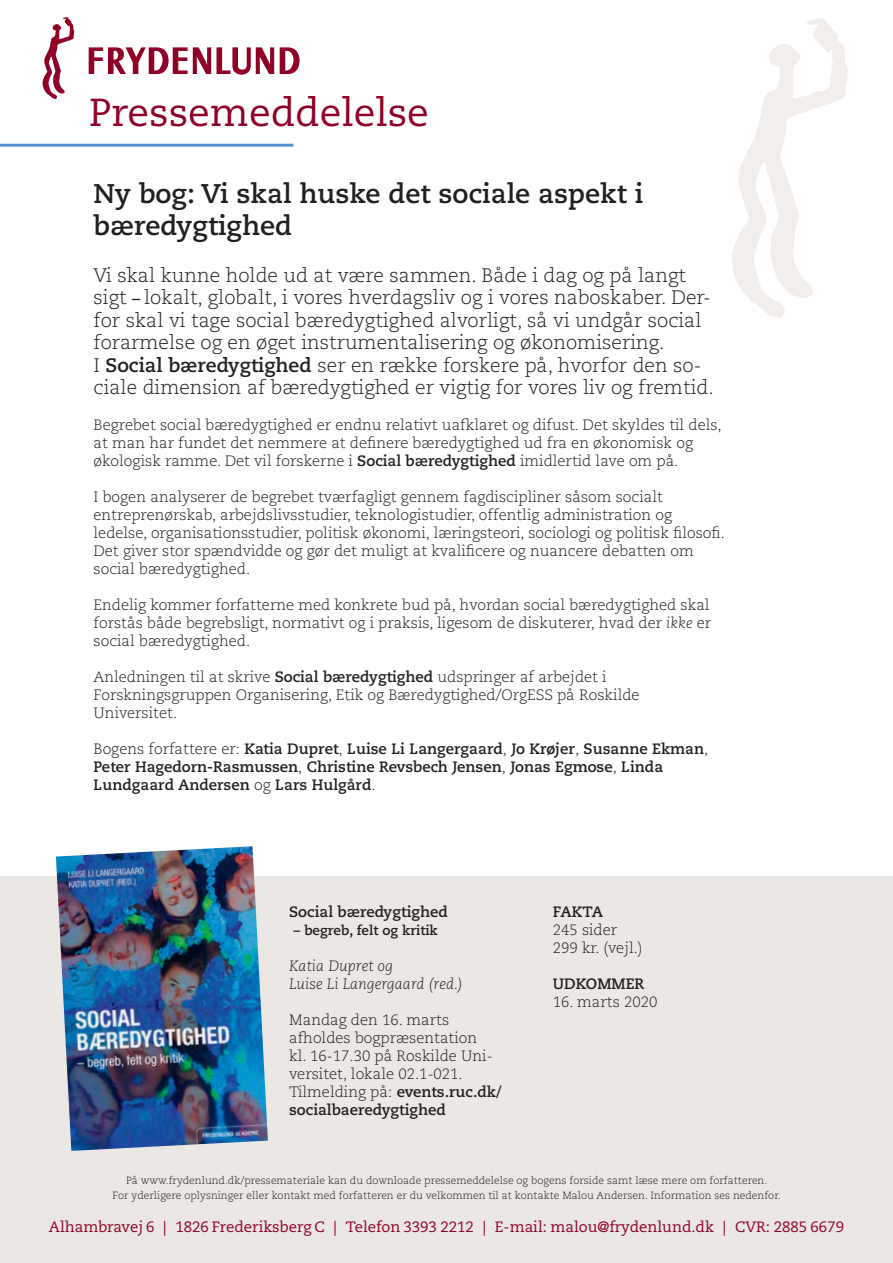
<style>
.page{position:relative;width:893px;height:1263px;background:#fff}
.page>*{position:absolute;margin:0;border:0;box-sizing:border-box;transform-origin:0 0}
.t1{font:39px "Caecilia";color:#900126}
.t2{font:700 27px/32.4px "Caecilia";color:#231f20}
.t3{font:300 19.5px/22.5px "Caecilia";color:#231f20}
.t4{font:300 15px/18px "Caecilia";color:#231f20}
.t5{font:700 15px/18px "Caecilia LT Std";color:#231f20}
.t6{font:15px "Caecilia";color:#900126}
.t7{font:italic 300 15px/18px "Caecilia LT Std";color:#231f20}
.t8{font:700 15px "Caecilia";color:#231f20}
.t9{font:700 13.5px "Caecilia";color:#231f20}
.t10{font:300 10.5px/15px "Caecilia LT Std";color:#231f20;text-align:center}
.s1{font-family:"Calibri";font-weight:400;font-size:16.5px}
.s2{font-weight:700}
.s3{font-style:italic}
.s4{font-weight:300}
</style>
<div class="page">
<svg style="left:732px;top:18px;width:116px;height:300px"></svg>
<hr style="left:0;top:144px;width:293px;height:3px;background:#5296d1">
<div style="left:0;top:876px;width:893px;height:387px;background:#ebe7e4"></div>
<svg style="left:43px;top:17px;width:32px;height:82px"></svg>
<svg style="left:89px;top:47px;width:122px;height:27px"></svg>
<svg style="left:217px;top:47px;width:57px;height:28px"></svg>
<svg style="left:280px;top:47px;width:20px;height:27px"></svg>
<img style="left:56px;top:846px;width:212px;height:305px">
<h1 class="t1" style="left:89px;top:90px;width:341px">Pressemeddelelse</h1>
<h2 class="t2" style="left:94px;top:178px;width:551px">Ny bog: Vi skal huske det sociale aspekt i bæredygtighed</h2>
<p class="t3" style="left:94px;top:264px;width:622px">Vi skal kunne holde ud at være sammen. Både i dag og på langt sigt <span class="s1">–</span> lokalt, globalt, i vores hverdagsliv og i vores naboskaber. Der&shy;for skal vi tage social bæredygtighed alvorligt, så vi undgår social forarmelse og en øget instrumentalisering og økonomisering.<br>I <span class="s2">Social bæredygtighed</span> ser en række forskere på, hvorfor den so&shy;ciale dimension af bæredygtighed er vigtig for vores liv og fremtid.</p>
<p class="t4" style="left:94px;top:416px;width:629px">Begrebet social bæredygtighed er endnu relativt uafklaret og difust. Det skyldes til dels, at man har fundet det nemmere at definere bæredygtighed ud fra en økonomisk og økologisk ramme. Det vil forskerne i <span class="s2">Social bæredygtighed</span> imidlertid lave om på.</p>
<p class="t4" style="left:94px;top:488px;width:633px">I bogen analyserer de begrebet tværfagligt gennem fagdiscipliner såsom socialt entreprenørskab, arbejdslivsstudier, teknologistudier, offentlig administration og ledelse, organisationsstudier, politisk økonomi, læringsteori, sociologi og politisk filosofi.<br>Det giver stor spændvidde og gør det muligt at kvalificere og nuancere debatten om social bæredygtighed.</p>
<p class="t4" style="left:94px;top:596px;width:619px;text-align:justify">Endelig kommer forfatterne med konkrete bud på, hvordan social bæredygtighed skal forstås både begrebsligt, normativt og i praksis, ligesom de diskuterer, hvad der <span class="s3">ikke</span> er social bæredygtighed.</p>
<p class="t4" style="left:94px;top:668px;width:548px">Anledningen til at skrive <span class="s2">Social bæredygtighed</span> udspringer af arbejdet i<br>Forskningsgruppen Organisering, Etik og Bæredygtighed/OrgESS på Roskilde<br>Universitet.</p>
<p class="t5" style="left:94px;top:740px;width:616px"><span class="s4">Bogens forfattere er:</span> Katia Dupret<span class="s4">,</span> Luise Li Langergaard<span class="s4">,</span> Jo Krøjer<span class="s4">,</span> Susanne Ekman<span class="s4">,<br></span>Peter Hagedorn-Rasmussen<span class="s4">,</span> Christine Revsbech Jensen<span class="s4">,</span> Jonas Egmose<span class="s4">,</span> Linda<br>Lundgaard Andersen <span class="s4">og</span> Lars Hulgård<span class="s4">.</span></p>
<p class="t8" style="left:289px;top:903px;width:160px">Social bæredygtighed</p>
<p class="t9" style="left:294px;top:922px;width:146px">– begreb, felt og kritik</p>
<p class="t7" style="left:289px;top:957px;width:176px">Katia Dupret og<br>Luise Li Langergaard (red.)</p>
<p class="t4" style="left:289px;top:1011px;width:214px">Mandag den 16. marts afholdes bogpræsentation<br>kl. 16-17.30 på Roskilde Uni&shy;versitet, lokale 02.1-021.<br>Tilmelding på: <span class="s2">events.ruc.dk/ socialbaeredygtighed</span></p>
<p class="t8" style="left:553px;top:903px;width:52px">FAKTA</p>
<p class="t4" style="left:553px;top:921px;width:91px">245 sider<br>299 kr. (vejl.)</p>
<p class="t8" style="left:553px;top:975px;width:93px">UDKOMMER</p>
<p class="t4" style="left:553px;top:993px;width:106px">16. marts 2020</p>
<p class="t10" style="left:113px;top:1173px;width:670px">På www.frydenlund.dk/pressemateriale kan du downloade pressemeddelelse og bogens forside samt læse mere om forfatteren.<br>For yderligere oplysninger eller kontakt med forfatteren er du velkommen til at kontakte Malou Andersen. Information ses nedenfor.</p>
<p class="t6" style="left:49px;top:1218px;width:796px">Alhambravej 6 | 1826 Frederiksberg C | Telefon 3393 2212 | E-mail: malou@frydenlund.dk | CVR: 2885 6679</p>
</div>
